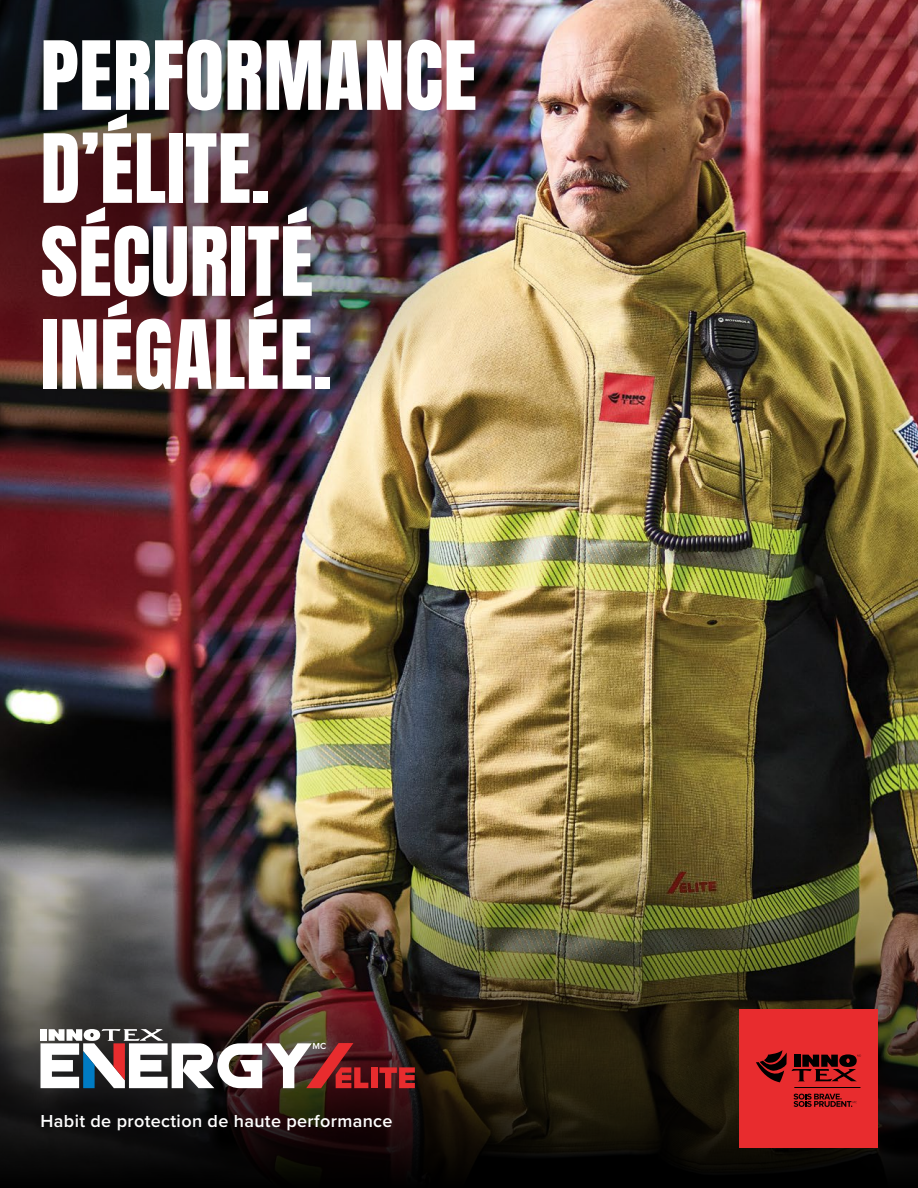
<style>
.page{position:relative;width:918px;height:1188px;background:#fff}
.page>*{position:absolute;margin:0;border:0;box-sizing:border-box;transform-origin:0 0}
.t1{font:81px/93px "Anton";letter-spacing:.005em;color:#fff}
.t2{font:600 18px "Proxima Nova";letter-spacing:.02em;color:#fff}
.t3{font:600 9.15px "Proxima Nova";color:#fff}
</style>
<div class="page">
<img style="left:0;top:0;width:918px;height:824px">
<img style="left:0;top:824px;width:918px;height:364px">
<img style="left:0;top:0;width:521px;height:471px">
<div style="left:739px;top:1009px;width:139px;height:139px;background:#e82c2e"></div>
<svg style="left:756px;top:1050px;width:105px;height:32px"></svg>
<svg style="left:794px;top:1094px;width:63px;height:13px"></svg>
<hr style="left:794px;top:1087px;width:66px;height:1px;background:#000">
<div style="left:371px;top:1067px;width:6px;height:21px;background:#e82c2e"></div>
<svg style="left:379px;top:1067px;width:36px;height:21px"></svg>
<div style="left:40px;top:1029px;width:7px;height:12px;background:#fff"></div>
<svg style="left:41px;top:1029px;width:327px;height:59px"></svg>
<p class="t1" style="left:40px;top:35px;width:438px">PERFORMANCE<br>D’ÉLITE.<br>SÉCURITÉ<br>INÉGALÉE.</p>
<p class="t3" style="left:313px;top:1039px;width:15px">MC</p>
<p class="t2" style="left:40px;top:1108px;width:354px">Habit de protection de haute performance</p>
</div>
